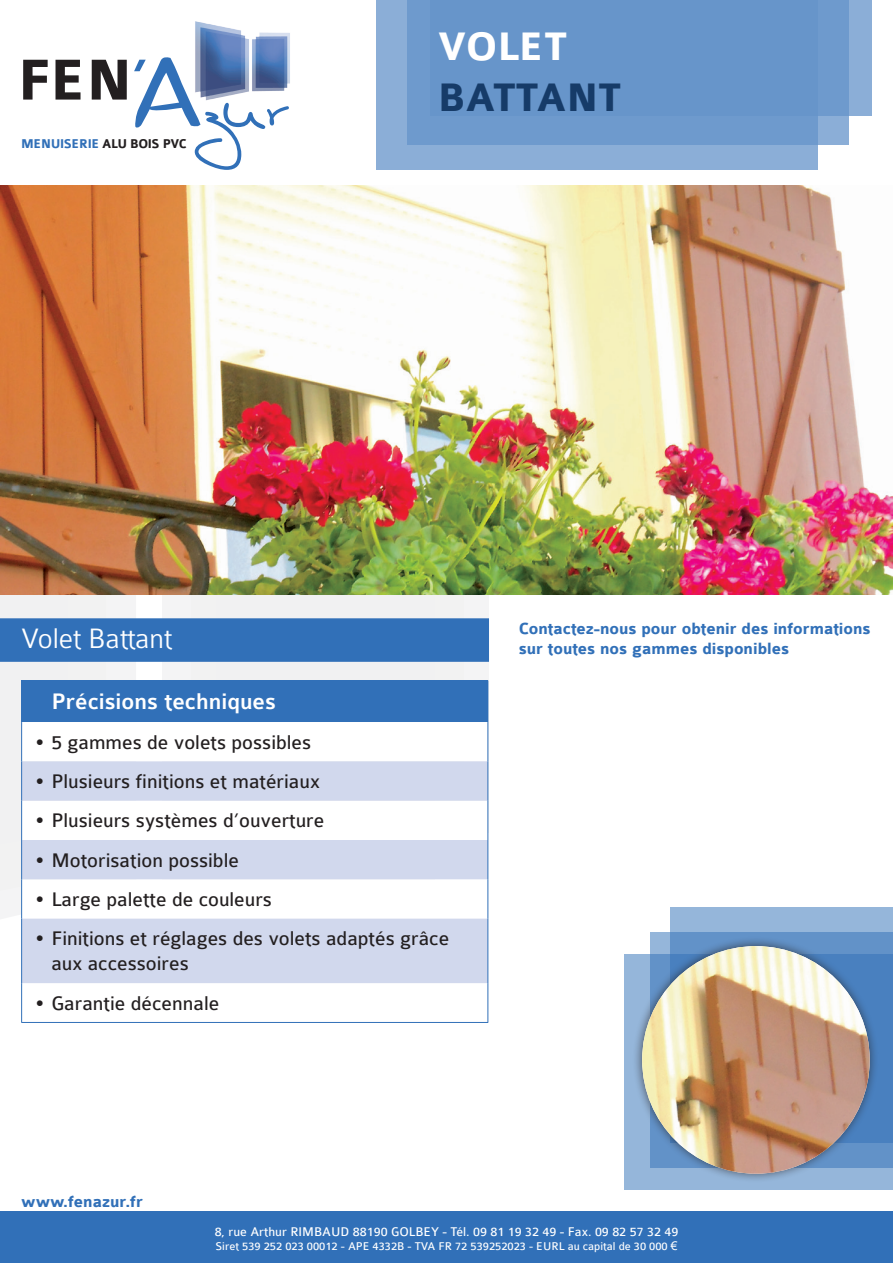
<style>
.page{position:relative;width:893px;height:1263px;background:#fff}
.page>*{position:absolute;margin:0;border:0;box-sizing:border-box;transform-origin:0 0}
.t1{font:700 61.5px "Colaborate";color:#231f20}
.t2{font:700 42.45px "Colaborate";color:#163b68}
.t3{font:700 42.45px "Colaborate";color:#fff}
.t4{font:300 30px "Colaborate";color:#fff}
.t5{font:500 24px "Colaborate";color:#fff}
.t6{font:21px/25.2px "Colaborate";color:#231f20}
.t7{font:700 17.25px/20.7px "Colaborate";color:#3170b8}
.t8{font:700 13.65px "Colaborate";letter-spacing:-.03em;color:#3170b8}
.t9{font:13.5px "Colaborate";color:#fff}
.t10{font:12px "Colaborate";color:#fff}
.s1{color:#3170b8}
.s2{color:#231f20}
.s3{font-family:"Arial"}
</style>
<div class="page">
<div style="left:0;top:1212px;width:893px;height:51px;background:#3170b8"></div>
<div style="left:216px;top:391px;width:273px;height:442px;background:#f1f1f2"></div>
<svg style="left:0;top:594px;width:136px;height:325px"></svg>
<div style="left:0;top:594px;width:106px;height:317px;background:#f2f2f2"></div>
<div style="left:0;top:594px;width:68px;height:269px;background:#f1f1f2"></div>
<div style="left:430px;top:0;width:442px;height:116px;background:#8baed7"></div>
<div style="left:407px;top:0;width:442px;height:145px;background:linear-gradient(to bottom,#6694ca,#82a8d4)"></div>
<svg style="left:376px;top:0;width:442px;height:170px;background:#6f9bcd"></svg>
<img style="left:195px;top:21px;width:95px;height:63px">
<svg style="left:135px;top:56px;width:154px;height:114px"></svg>
<div style="left:0;top:618px;width:489px;height:44px;background:#3170b8"></div>
<div style="left:670px;top:908px;width:223px;height:235px;background:#95b6da"></div>
<div style="left:651px;top:933px;width:242px;height:235px;background:#6292c8"></div>
<svg style="left:624px;top:954px;width:269px;height:235px;background:#759fce"></svg>
<div style="left:633px;top:937px;width:246px;height:246px;background:#231f20;opacity:.65"></div>
<img style="left:642px;top:946px;width:228px;height:228px;border-radius:114px">
<img style="left:0;top:185px;width:893px;height:409px">
<div style="left:22px;top:681px;width:466px;height:41px;background:#3170b8"></div>
<svg style="left:22px;top:722px;width:465px;height:300px"></svg>
<svg style="left:22px;top:761px;width:465px;height:222px;fill:#d1d8ed"></svg>
<hr style="left:21px;top:680px;width:467px;height:1px;background:#3170b8">
<hr style="left:21px;top:681px;width:1px;height:41px;background:#3170b8">
<hr style="left:21px;top:722px;width:1px;height:39px;background:#3170b8">
<hr style="left:487px;top:722px;width:1px;height:39px;background:#3170b8">
<hr style="left:21px;top:761px;width:1px;height:40px;background:#3170b8">
<hr style="left:487px;top:761px;width:1px;height:40px;background:#3170b8">
<hr style="left:21px;top:801px;width:1px;height:39px;background:#3170b8">
<hr style="left:487px;top:801px;width:1px;height:39px;background:#3170b8">
<hr style="left:21px;top:840px;width:1px;height:39px;background:#3170b8">
<hr style="left:487px;top:840px;width:1px;height:39px;background:#3170b8">
<hr style="left:21px;top:879px;width:1px;height:40px;background:#3170b8">
<hr style="left:487px;top:879px;width:1px;height:40px;background:#3170b8">
<hr style="left:21px;top:919px;width:1px;height:64px;background:#3170b8">
<hr style="left:487px;top:919px;width:1px;height:64px;background:#3170b8">
<hr style="left:21px;top:983px;width:1px;height:39px;background:#3170b8">
<hr style="left:487px;top:983px;width:1px;height:39px;background:#3170b8">
<hr style="left:21px;top:1022px;width:467px;height:1px;background:#3170b8">
<h1 class="t1" style="left:18px;top:48px;width:133px">FEN<span class="s1">’</span></h1>
<p class="t8" style="left:21px;top:137px;width:167px">MENUISERIE <span class="s2">ALU BOIS PVC</span></p>
<h3 class="t4" style="left:21px;top:623px;width:152px">Volet Battant</h3>
<h2 class="t3" style="left:438px;top:24px;width:131px">VOLET</h2>
<h2 class="t2" style="left:438px;top:75px;width:185px">BATTANT</h2>
<p class="t7" style="left:519px;top:618px;width:353px">Contactez-nous pour obtenir des informations sur toutes nos gammes disponibles</p>
<p class="t5" style="left:51px;top:689px;width:226px">Précisions techniques</p>
<p class="t6" style="left:34px;top:730px;width:278px">• 5 gammes de volets possibles</p>
<p class="t6" style="left:34px;top:769px;width:287px">• Plusieurs finitions et matériaux</p>
<p class="t6" style="left:34px;top:808px;width:291px">• Plusieurs systèmes d’ouverture</p>
<p class="t6" style="left:34px;top:847px;width:206px">• Motorisation possible</p>
<p class="t6" style="left:34px;top:887px;width:239px">• Large palette de couleurs</p>
<p class="t6" style="left:51px;top:926px;width:399px;text-indent:-17px">• Finitions et réglages des volets adaptés grâce aux accessoires</p>
<p class="t6" style="left:34px;top:991px;width:186px">• Garantie décennale</p>
<p class="t7" style="left:21px;top:1192px;width:123px">www.fenazur.fr</p>
<p class="t9" style="left:215px;top:1224px;width:465px">8, rue Arthur RIMBAUD 88190 GOLBEY - Tél. 09 81 19 32 49 - Fax. 09 82 57 32 49</p>
<p class="t10" style="left:215px;top:1240px;width:464px">Siret 539 252 023 00012 - APE 4332B - TVA FR 72 539252023 - EURL au capital de 30 000 <span class="s3">€</span></p>
</div>
